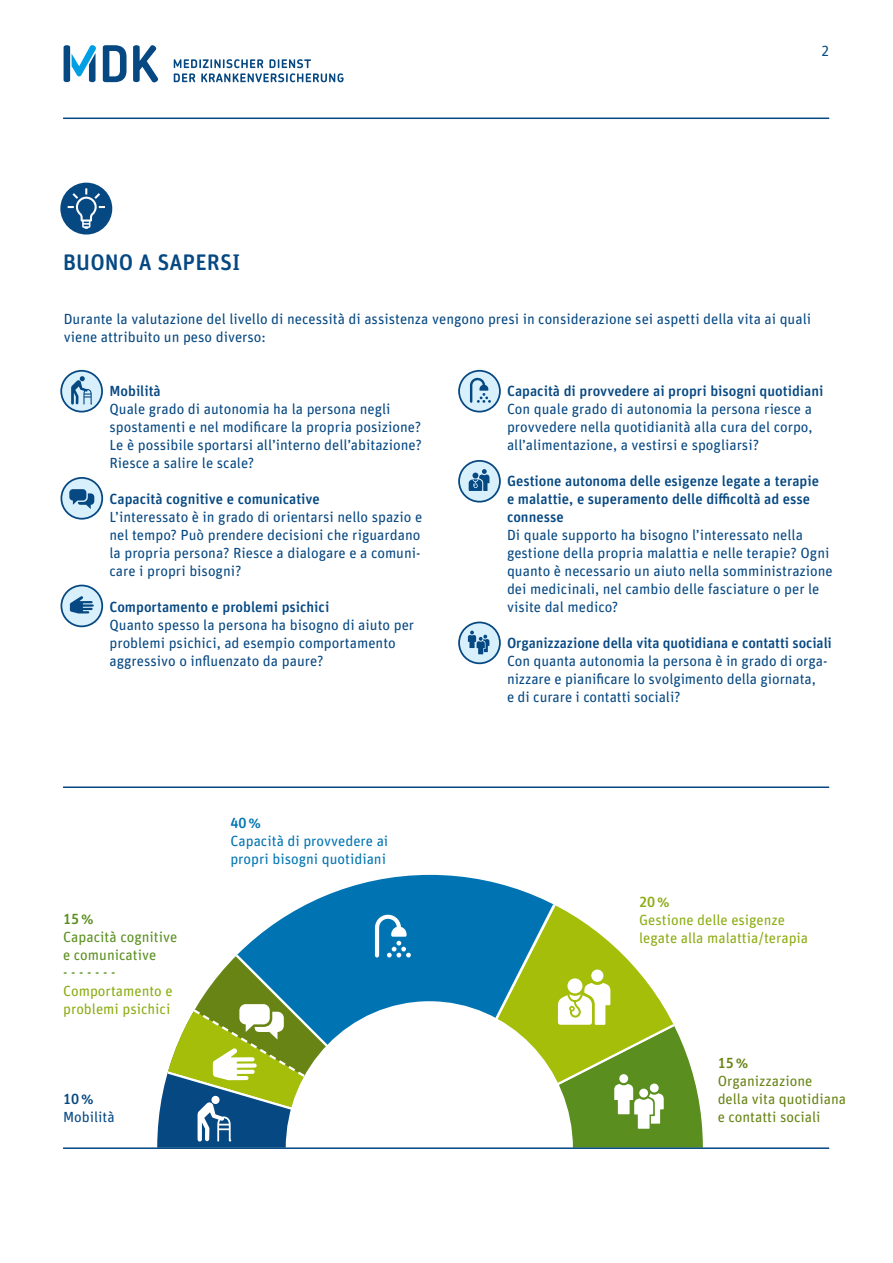
<style>
.page{position:relative;width:893px;height:1263px;background:#fff}
.page>*{position:absolute;margin:0;border:0;box-sizing:border-box;transform-origin:0 0}
.t1{font:500 22.5px "Unit Rounded OT";letter-spacing:.005em;color:#064882}
.t2{font:14.7px/18px "Unit Rounded OT";color:#064882}
.t3{font:14.7px/18px "Unit Rounded OT";color:#8cac13}
.t4{font:14.7px/18px "Unit Rounded OT";color:#678415}
.t5{font:500 14.7px "Unit Rounded OT";color:#064882}
.t6{font:14.7px/18px "Unit Rounded OT";color:#0074b2}
.t7{font:14.7px/18px "Unit Rounded OT";color:#5a8f1f}
.t8{font:500 14.7px "Unit Rounded OT";color:#0074b2}
.t9{font:500 14.7px "Unit Rounded OT";color:#5a8f1f}
.t10{font:500 14.7px "Unit Rounded OT";color:#8cac13}
.t11{font:500 14.7px "Unit Rounded OT";color:#678415}
.s1{font-weight:500}
</style>
<div class="page">
<svg style="left:174px;top:59px;width:170px;height:23px"></svg>
<svg style="left:103px;top:45px;width:55px;height:37px"></svg>
<svg style="left:64px;top:45px;width:32px;height:37px"></svg>
<svg style="left:581px;top:920px;width:63px;height:58px"></svg>
<svg style="left:289px;top:875px;width:292px;height:103px"></svg>
<svg style="left:216px;top:914px;width:217px;height:64px"></svg>
<div style="left:591px;top:969px;width:12px;height:13px;background:#fff;border-radius:50%"></div>
<svg style="left:157px;top:978px;width:546px;height:169px"></svg>
<hr style="left:63px;top:118px;width:766px;height:1px;background:#064882">
<hr style="left:63px;top:786px;width:766px;height:2px;background:#064882">
<hr style="left:63px;top:1147px;width:766px;height:2px;background:#064882">
<svg style="left:60px;top:183px;width:52px;height:52px"></svg>
<div style="left:61px;top:371px;width:41px;height:41px;background:#d8effc;border-radius:50%"></div>
<div style="left:60px;top:370px;width:43px;height:42px;border:2px solid #064882;border-radius:50%"></div>
<svg style="left:71px;top:376px;width:21px;height:29px"></svg>
<div style="left:459px;top:371px;width:41px;height:41px;background:#d8effc;border-radius:50%"></div>
<div style="left:458px;top:370px;width:43px;height:42px;border:2px solid #064882;border-radius:50%"></div>
<div style="left:459px;top:461px;width:41px;height:41px;background:#d8effc;border-radius:50%"></div>
<div style="left:458px;top:460px;width:43px;height:43px;border:2px solid #064882;border-radius:50%"></div>
<svg style="left:469px;top:469px;width:20px;height:22px"></svg>
<div style="left:459px;top:622px;width:41px;height:41px;background:#d8effc;border-radius:50%"></div>
<div style="left:458px;top:621px;width:43px;height:43px;border:2px solid #064882;border-radius:50%"></div>
<svg style="left:468px;top:631px;width:21px;height:23px"></svg>
<svg style="left:470px;top:377px;width:21px;height:26px"></svg>
<svg style="left:375px;top:913px;width:36px;height:44px"></svg>
<div style="left:61px;top:478px;width:41px;height:41px;background:#d8effc;border-radius:50%"></div>
<div style="left:61px;top:477px;width:42px;height:43px;border:2px solid #064882;border-radius:50%"></div>
<div style="left:69px;top:489px;width:17px;height:11px;background:#064882;border-radius:4px"></div>
<svg style="left:78px;top:493px;width:16px;height:16px"></svg>
<div style="left:61px;top:585px;width:41px;height:41px;background:#d8effc;border-radius:50%"></div>
<div style="left:61px;top:585px;width:42px;height:42px;border:2px solid #064882;border-radius:50%"></div>
<svg style="left:70px;top:596px;width:24px;height:17px"></svg>
<p class="t2" style="left:821px;top:42px;width:10px">2</p>
<p class="t1" style="left:63px;top:248px;width:179px">BUONO A SAPERSI</p>
<p class="t2" style="left:64px;top:310px;width:749px">Durante la valutazione del livello di necessità di assistenza vengono presi in considerazione sei aspetti della vita ai quali viene attribuito un peso diverso:</p>
<p class="t2" style="left:109px;top:382px;width:314px"><span class="s1">Mobilità<br></span>Quale grado di autonomia ha la persona negli spostamenti e nel modificare la propria posizione?<br>Le è possibile sportarsi all’interno dell’abitazione?<br>Riesce a salire le scale?</p>
<p class="t2" style="left:109px;top:490px;width:314px"><span class="s1">Capacità cognitive e comunicative<br></span>L’interessato è in grado di orientarsi nello spazio e nel tempo? Può prendere decisioni che riguardano la propria persona? Riesce a dialogare e a comuni&shy;care i propri bisogni?</p>
<p class="t2" style="left:109px;top:598px;width:306px"><span class="s1">Comportamento e problemi psichici<br></span>Quanto spesso la persona ha bisogno di aiuto per problemi psichici, ad esempio comportamento aggressivo o influenzato da paure?</p>
<p class="t9" style="left:63px;top:910px;width:32px">15%</p>
<p class="t7" style="left:63px;top:928px;width:116px">Capacità cognitive e comunicative</p>
<p class="t7" style="left:63px;top:962px;width:54px">- - - - - - -</p>
<p class="t3" style="left:63px;top:982px;width:111px">Comportamento e problemi psichici</p>
<p class="t5" style="left:63px;top:1090px;width:32px">10%</p>
<p class="t2" style="left:63px;top:1108px;width:53px">Mobilità</p>
<p class="t8" style="left:230px;top:814px;width:32px">40%</p>
<p class="t6" style="left:230px;top:832px;width:159px">Capacità di provvedere ai propri bisogni quotidiani</p>
<p class="t5" style="left:507px;top:382px;width:318px">Capacità di provvedere ai propri bisogni quotidiani</p>
<p class="t2" style="left:507px;top:400px;width:307px;text-align:justify">Con quale grado di autonomia la persona riesce a provvedere nella quotidianità alla cura del corpo, all’alimentazione, a vestirsi e spogliarsi?</p>
<p class="t2" style="left:507px;top:472px;width:327px"><span class="s1">Gestione autonoma delle esigenze legate a terapie<br>e malattie, e superamento delle difficoltà ad esse connesse<br></span>Di quale supporto ha bisogno l’interessato nella gestione della propria malattia e nelle terapie? Ogni quanto è necessario un aiuto nella somministrazione dei medicinali, nel cambio delle fasciature o per le visite dal medico?</p>
<p class="t2" style="left:507px;top:634px;width:326px"><span class="s1">Organizzazione della vita quotidiana e contatti sociali </span>Con quanta autonomia la persona è in grado di orga&shy;nizzare e pianificare lo svolgimento della giornata,<br>e di curare i contatti sociali?</p>
<p class="t10" style="left:639px;top:892px;width:32px">20%</p>
<p class="t3" style="left:639px;top:910px;width:171px">Gestione delle esigenze legate alla malattia/terapia</p>
<p class="t11" style="left:718px;top:1054px;width:32px">15%</p>
<p class="t4" style="left:718px;top:1072px;width:130px">Organizzazione della vita quotidiana e contatti sociali</p>
</div>
